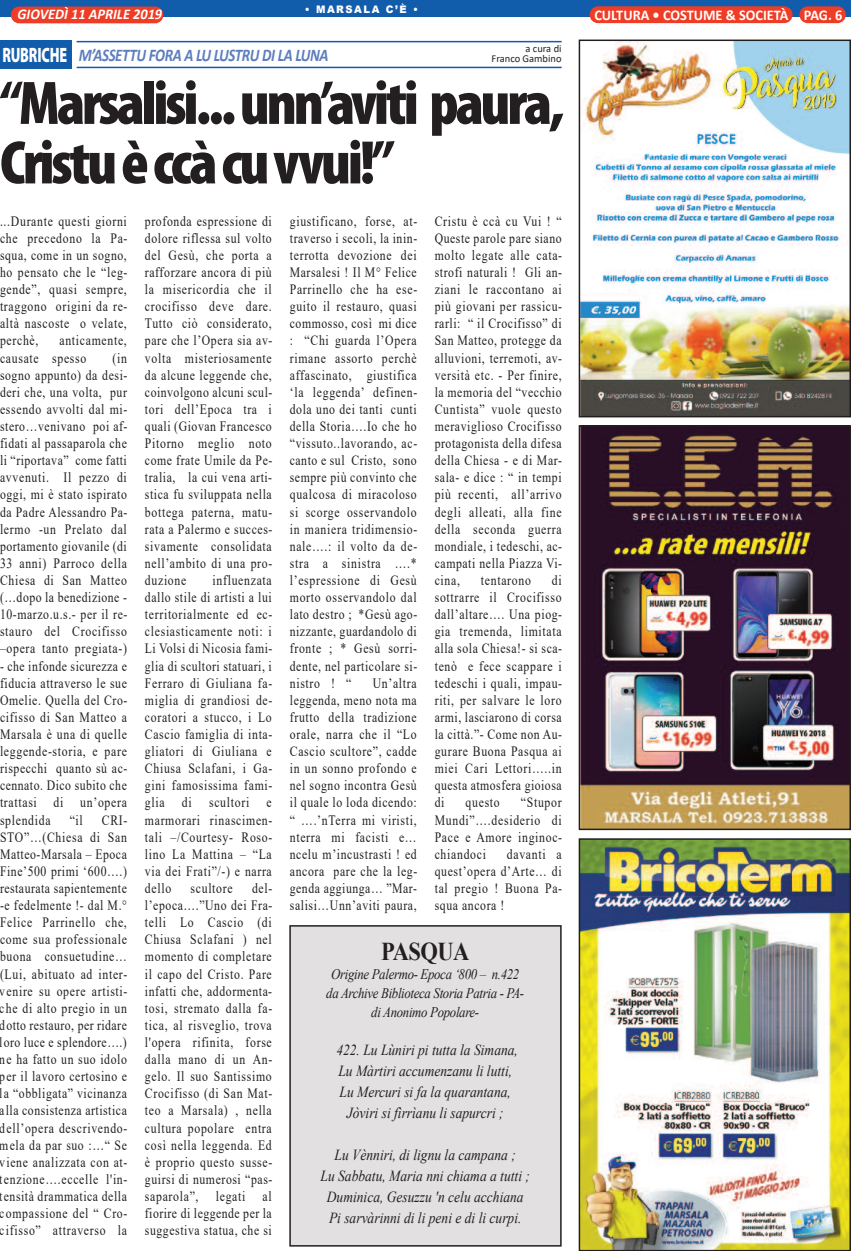
<style>
.page{position:relative;width:851px;height:1251px;background:#fff}
.page>*{position:absolute;margin:0;border:0;box-sizing:border-box;transform-origin:0 0}
.t1{font:900 condensed 61.95px/59.6px "Myriad Pro";letter-spacing:-.05em;color:#231f20}
.t2{font:700 25.65px "Times New Roman";letter-spacing:-.025em;color:#231f20;scale:.88 1}
.t3{font:900 20.85px "Myriad Pro";letter-spacing:-.01em;color:#fff;scale:.67 1}
.t4{font:italic 700 17.85px "Calibri";letter-spacing:-.025em;color:#5d7dbe;scale:.83 1}
.t5{font:italic 15.45px/21px "Times New Roman";color:#231f20;text-align:center;scale:.88 1}
.t6{font:700 14.85px "Calibri";color:#fff;scale:.96 1}
.t7{font:italic 700 14.85px "Calibri";color:#fff;scale:.96 1}
.t8{font:italic 14.55px/19px "Times New Roman";letter-spacing:-.025em;color:#231f20;text-align:center;scale:.88 1}
.t9{font:14.25px/17.1px "Times New Roman";letter-spacing:.06em;color:#231f20;text-align:justify;scale:.82 1}
.t10{font:10.5px/10.5px "Calibri";color:#231f20;text-align:right}
.t11{font:900 10.35px "Arial";letter-spacing:.15em;color:#fff;scale:.96 1}
</style>
<div class="page">
<div style="left:0;top:0;width:850px;height:17px;background:#115cab"></div>
<div style="left:799px;top:6px;width:46px;height:17px;background:#ef3c25;border-radius:8px"></div>
<div style="left:11px;top:7px;width:152px;height:16px;background:#ef3c25;border-radius:8px"></div>
<div style="left:589px;top:6px;width:203px;height:17px;background:#ef3c25;border-radius:8px"></div>
<div style="left:290px;top:925px;width:271px;height:320px;background:#e2e0e0"></div>
<div style="left:289px;top:924px;width:272px;height:322px;border:2px solid #231f20"></div>
<div style="left:0;top:40px;width:72px;height:28px;background:#115cab"></div>
<hr style="left:77px;top:41px;width:484px;height:1px;background:#115cab">
<hr style="left:77px;top:67px;width:484px;height:1px;background:#115cab">
<img style="left:581px;top:43px;width:266px;height:371px">
<div style="left:578px;top:40px;width:272px;height:377px;border:2px solid #231f20"></div>
<img style="left:581px;top:428px;width:266px;height:399px">
<div style="left:578px;top:425px;width:272px;height:405px;border:2px solid #231f20"></div>
<img style="left:581px;top:841px;width:266px;height:406px">
<div style="left:578px;top:838px;width:272px;height:412px;border:2px solid #231f20"></div>
<p class="t11" style="left:305px;top:2px;width:119px">• MARSALA C’È •</p>
<p class="t7" style="left:17px;top:8px;width:152px">GIOVEDÌ 11 APRILE 2019</p>
<p class="t6" style="left:594px;top:9px;width:260px">CULTURA • COSTUME &amp; SOCIETÀ PAG. 6</p>
<p class="t4" style="left:79px;top:48px;width:302px">M’ASSETTU FORA A LU LUSTRU DI LA LUNA</p>
<p class="t10" style="left:491px;top:44px;width:72px">a cura di<br>Franco Gambino</p>
<h1 class="t1" style="left:0;top:79px;width:566px">“Marsalisi...unn’aviti paura,<br>Cristuèccàcuvvui!”</h1>
<h3 class="t3" style="left:2px;top:47px;width:98px">RUBRICHE</h3>
<p class="t9" style="left:0;top:212px;width:157px">...Durante questi giorni che precedono la Pa&shy;squa, come in un sogno, ho pensato che le “leg&shy;gende”, quasi sempre, traggono origini da re&shy;altà nascoste o velate, perchè,</p>
<p class="t9" style="left:0;top:332px;width:156px;text-indent:59px">anticamente, causate spesso</p>
<p class="t9" style="left:0;top:349px;width:157px;text-indent:112px">(in sogno appunto) da desi&shy;deri che, una volta, pur essendo avvolti dal mi&shy;stero…venivano poi af&shy;fidati al passaparola che li “riportava” come fatti avvenuti. Il pezzo di oggi, mi è stato ispirato da Padre Alessandro Pa&shy;lermo -un Prelato dal portamento giovanile (di 33 anni) Parroco della Chiesa di San Matteo (…dopo la benedizione - 10-marzo.u.s.- per il re&shy;stauro del Crocifisso –opera tanto pregiata-)</p>
<p class="t9" style="left:0;top:657px;width:157px">- che infonde sicurezza e fiducia attraverso le sue Omelie. Quella del Cro&shy;cifisso di San Matteo a Marsala è una di quelle leggende-storia, e pare rispecchi quanto sù ac&shy;cennato. Dico subito che trattasi di un’opera splendida</p>
<p class="t9" style="left:70px;top:811px;width:18px">“il</p>
<p class="t9" style="left:0;top:811px;width:157px;text-indent:102px">CRI-STO”…(Chiesa di San Matteo-Marsala – Epoca Fine’500 primi ‘600….) restaurata sapientemente -e fedelmente !- dal M.° Felice Parrinello che, come sua professionale buona consuetudine… (Lui, abituato ad inter&shy;venire su opere artisti&shy;che di alto pregio in un dotto restauro, per ridare loro luce e splendore….) ne ha fatto un suo idolo per il lavoro certosino e la “obbligata” vicinanza alla consistenza artistica dell’opera descrivendo&shy;mela da par suo :…“ Se viene analizzata con at&shy;tenzione….eccelle l'in&shy;tensità drammatica della compassione del “ Cro&shy;cifisso” attraverso la</p>
<p class="t9" style="left:145px;top:212px;width:157px">profonda espressione di dolore riflessa sul volto del Gesù, che porta a rafforzare ancora di più la misericordia che il crocifisso deve dare.<br>Tutto ciò considerato, pare che l’Opera sia av&shy;volta misteriosamente da alcune leggende che, coinvolgono alcuni scul&shy;tori dell’Epoca tra i quali (Giovan Francesco Pitorno meglio noto come frate Umile da Pe&shy;tralia, la cui vena arti&shy;stica fu sviluppata nella bottega paterna, matu&shy;rata a Palermo e succes&shy;sivamente consolidata nell’ambito di una pro&shy;duzione</p>
<p class="t9" style="left:145px;top:571px;width:157px;text-indent:68px">influenzata dallo stile di artisti a lui territorialmente ed ec&shy;clesiasticamente noti: i Li Volsi di Nicosia fami&shy;glia di scultori statuari, i Ferraro di Giuliana fa&shy;miglia di grandiosi de&shy;coratori a stucco, i Lo Cascio famiglia di inta&shy;gliatori di Giuliana e Chiusa Sclafani, i Ga&shy;gini famosissima fami&shy;glia di scultori e marmorari rinascimen&shy;tali –/Courtesy- Roso&shy;lino La Mattina – “La via dei Frati”/-) e narra dello</p>
<p class="t9" style="left:145px;top:879px;width:157px;text-indent:107px">del&shy;l’epoca….”Uno dei Fra&shy;telli Lo Cascio (di Chiusa Sclafani ) nel momento di completare il capo del Cristo. Pare infatti che, addormenta&shy;tosi, stremato dalla fa&shy;tica, al risveglio, trova l'opera rifinita, forse dalla mano di un An&shy;gelo. Il suo Santissimo Crocifisso (di San Mat&shy;teo a Marsala) , nella cultura popolare entra così nella leggenda. Ed è proprio questo susse&shy;guirsi di numerosi “pas&shy;saparola”, legati al fiorire di leggende per la suggestiva statua, che si</p>
<p class="t9" style="left:190px;top:879px;width:53px">scultore</p>
<p class="t9" style="left:290px;top:212px;width:157px">giustificano, forse, at&shy;traverso i secoli, la inin&shy;terrotta devozione dei Marsalesi ! Il M° Felice Parrinello che ha ese&shy;guito il restauro, quasi commosso, così mi dice : “Chi guarda l’Opera rimane assorto perchè affascinato, giustifica ‘la leggenda’ definen&shy;dola uno dei tanti cunti della Storia….Io che ho “vissuto..lavorando, ac&shy;canto e sul Cristo, sono sempre più convinto che qualcosa di miracoloso si scorge osservandolo in maniera tridimensio&shy;nale….: il volto da de&shy;stra a sinistra ….* l’espressione di Gesù morto osservandolo dal lato destro ; *Gesù ago&shy;nizzante, guardandolo di fronte ; * Gesù sorri&shy;dente, nel particolare si&shy;nistro ! “</p>
<p class="t9" style="left:290px;top:674px;width:157px;text-indent:83px">Un’altra leggenda, meno nota ma frutto della tradizione orale, narra che il “Lo Cascio scultore”, cadde in un sonno profondo e nel sogno incontra Gesù il quale lo loda dicendo: “ ….’nTerra mi viristi, nterra mi facisti e… ncelu m’incustrasti ! ed ancora pare che la leg&shy;genda aggiunga… ”Mar&shy;salisi…Unn’aviti paura,</p>
<p class="t9" style="left:434px;top:212px;width:157px">Cristu è ccà cu Vui ! “ Queste parole pare siano molto legate alle cata&shy;strofi naturali ! Gli an&shy;ziani le raccontano ai più giovani per rassicu&shy;rarli: “ il Crocifisso” di San Matteo, protegge da alluvioni, terremoti, av&shy;versità etc. - Per finire, la memoria del “vecchio Cuntista” vuole questo meraviglioso Crocifisso protagonista della difesa della Chiesa - e di Mar&shy;sala- e dice : “ in tempi più recenti, all’arrivo degli alleati, alla fine della seconda guerra mondiale, i tedeschi, ac&shy;campati nella Piazza Vi&shy;cina,</p>
<p class="t9" style="left:434px;top:571px;width:157px;text-indent:117px">di sottrarre il Crocifisso dall’altare…. Una piog&shy;gia tremenda, limitata alla sola Chiesa!- si sca&shy;tenò e fece scappare i tedeschi i quali, impau&shy;riti, per salvare le loro armi, lasciarono di corsa la città.”- Come non Au&shy;gurare Buona Pasqua ai miei Cari Lettori…..in questa atmosfera gioiosa di</p>
<p class="t9" style="left:481px;top:571px;width:62px">tentarono</p>
<p class="t9" style="left:434px;top:794px;width:157px;text-indent:86px">“Stupor Mundi”….desiderio di Pace e Amore inginoc&shy;chiandoci</p>
<p class="t9" style="left:465px;top:794px;width:43px">questo</p>
<p class="t9" style="left:434px;top:845px;width:157px;text-indent:72px">davanti a quest’opera d’Arte… di tal pregio ! Buona Pa&shy;squa ancora !</p>
<h2 class="t2" style="left:381px;top:936px;width:102px">PASQUA</h2>
<p class="t8" style="left:326px;top:964px;width:226px">Origine Palermo- Epoca ‘800 – n.422 da Archive Biblioteca Storia Patria - PA&shy;di Anonimo Popolare-</p>
<p class="t5" style="left:336px;top:1038px;width:208px">422. Lu Lùniri pi tutta la Simana,<br>Lu Màrtiri accumenzanu li lutti,<br>Lu Mercuri si fa la quarantana,<br>Jòviri si fìrrìanu li sapurcri ;</p>
<p class="t5" style="left:320px;top:1143px;width:239px">Lu Vènniri, di lignu la campana ;<br>Lu Sabbatu, Maria nni chiama a tutti ; Duminica, Gesuzzu 'n celu acchiana Pi sarvàrinni di li peni e di li curpi.</p>
</div>
